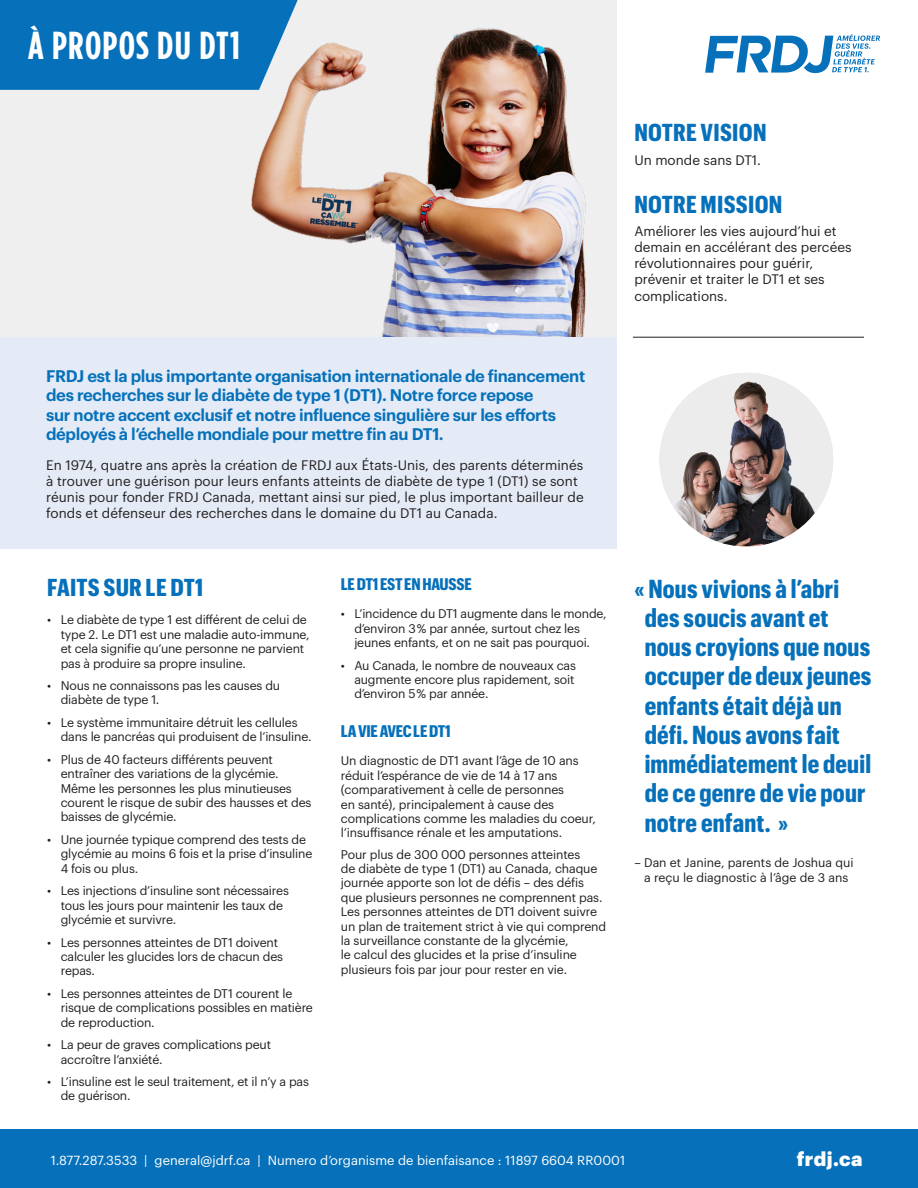
<style>
.page{position:relative;width:918px;height:1188px;background:#fff}
.page>*{position:absolute;margin:0;border:0;box-sizing:border-box;transform-origin:0 0}
.t1{font:700 39px "Gotham Condensed";letter-spacing:.03em;color:#fff}
.t2{font:700 25.5px/29.2px "Graphik Cond";letter-spacing:.01em;color:#0671ba}
.t3{font:700 24px "Graphik Cond";letter-spacing:.01em;color:#0671ba}
.t4{font:900 19.5px "Graphik";letter-spacing:.025em;color:#fff}
.t5{font:600 16.5px/19.5px "Graphik";letter-spacing:-.02em;color:#0671ba}
.t6{font:700 16.5px "Graphik Cond";letter-spacing:-.015em;color:#0671ba}
.t7{font:13.5px/16.2px "Graphik";letter-spacing:.005em;color:#231f20}
.t8{font:12.9px "Graphik";letter-spacing:.005em;color:#fff}
.t9{font:12.3px/14.4px "Graphik";letter-spacing:-.015em;color:#231f20}
</style>
<div class="page">
<div style="left:0;top:1130px;width:918px;height:58px;background:#0671ba"></div>
<div style="left:0;top:0;width:617px;height:337px;background:#efefef"></div>
<img style="left:251px;top:28px;width:334px;height:309px">
<div style="left:0;top:337px;width:617px;height:212px;background:#e4ebf6"></div>
<svg style="left:0;top:0;width:298px;height:90px;background:#1578bd"></svg>
<hr style="left:633px;top:337px;width:231px;height:1px;background:#231f20">
<img style="left:659px;top:373px;width:174px;height:174px;border-radius:87px">
<svg style="left:705px;top:34px;width:175px;height:39px"></svg>
<p class="t1" style="left:28px;top:22px;width:213px">À PROPOS DU DT1</p>
<p class="t5" style="left:46px;top:364px;width:541px">FRDJ est la plus importante organisation internationale de financement des recherches sur le diabète de type 1 (DT1). Notre force repose<br>sur notre accent exclusif et notre influence singulière sur les efforts déployés à l’échelle mondiale pour mettre fin au DT1.</p>
<p class="t7" style="left:46px;top:456px;width:539px">En 1974, quatre ans après la création de FRDJ aux États-Unis, des parents déterminés à trouver une guérison pour leurs enfants atteints de diabète de type 1 (DT1) se sont réunis pour fonder FRDJ Canada, mettant ainsi sur pied, le plus important bailleur de fonds et défenseur des recherches dans le domaine du DT1 au Canada.</p>
<p class="t3" style="left:47px;top:570px;width:158px">FAITS SUR LE DT1</p>
<p class="t9" style="left:61px;top:612px;width:251px;text-indent:-14px">• Le diabète de type 1 est différent de celui de type 2. Le DT1 est une maladie auto-immune, et cela signifie qu’une personne ne parvient pas à produire sa propre insuline.</p>
<p class="t9" style="left:61px;top:677px;width:221px;text-indent:-14px">• Nous ne connaissons pas les causes du diabète de type 1.</p>
<p class="t9" style="left:61px;top:714px;width:252px;text-indent:-14px">• Le système immunitaire détruit les cellules dans le pancréas qui produisent de l’insuline.</p>
<p class="t9" style="left:61px;top:751px;width:252px;text-indent:-14px">• Plus de 40 facteurs différents peuvent entraîner des variations de la glycémie.<br>Même les personnes les plus minutieuses courent le risque de subir des hausses et des baisses de glycémie.</p>
<p class="t9" style="left:61px;top:831px;width:253px;text-indent:-14px">• Une journée typique comprend des tests de glycémie au moins 6 fois et la prise d’insuline<br>4 fois ou plus.</p>
<p class="t9" style="left:61px;top:883px;width:230px;text-indent:-14px">• Les injections d’insuline sont nécessaires tous les jours pour maintenir les taux de glycémie et survivre.</p>
<p class="t9" style="left:61px;top:934px;width:224px;text-indent:-14px">• Les personnes atteintes de DT1 doivent calculer les glucides lors de chacun des repas.</p>
<p class="t9" style="left:61px;top:985px;width:254px;text-indent:-14px">• Les personnes atteintes de DT1 courent le risque de complications possibles en matière de reproduction.</p>
<p class="t9" style="left:61px;top:1036px;width:212px;text-indent:-14px">• La peur de graves complications peut accroître l’anxiété.</p>
<p class="t9" style="left:61px;top:1073px;width:250px;text-indent:-14px">• L’insuline est le seul traitement, et il n’y a pas de guérison.</p>
<p class="t6" style="left:341px;top:572px;width:132px">LE DT1 EST EN HAUSSE</p>
<p class="t9" style="left:354px;top:606px;width:254px;text-indent:-14px">• L’incidence du DT1 augmente dans le monde, d’environ 3 % par année, surtout chez les jeunes enfants, et on ne sait pas pourquoi.</p>
<p class="t9" style="left:354px;top:657px;width:223px;text-align:justify;text-indent:-14px">• Au Canada, le nombre de nouveaux cas augmente encore plus rapidement, soit d’environ 5 % par année.</p>
<p class="t6" style="left:341px;top:720px;width:111px">LA VIE AVEC LE DT1</p>
<p class="t9" style="left:341px;top:753px;width:257px">Un diagnostic de DT1 avant l’âge de 10 ans réduit l’espérance de vie de 14 à 17 ans (comparativement à celle de personnes<br>en santé), principalement à cause des complications comme les maladies du coeur, l’insuffisance rénale et les amputations.</p>
<p class="t9" style="left:341px;top:846px;width:267px">Pour plus de 300 000 personnes atteintes<br>de diabète de type 1 (DT1) au Canada, chaque journée apporte son lot de défis – des défis que plusieurs personnes ne comprennent pas.<br>Les personnes atteintes de DT1 doivent suivre un plan de traitement strict à vie qui comprend la surveillance constante de la glycémie,<br>le calcul des glucides et la prise d’insuline plusieurs fois par jour pour rester en vie.</p>
<p class="t3" style="left:634px;top:115px;width:134px">NOTRE VISION</p>
<p class="t7" style="left:634px;top:151px;width:128px">Un monde sans DT1.</p>
<p class="t3" style="left:634px;top:187px;width:149px">NOTRE MISSION</p>
<p class="t7" style="left:634px;top:222px;width:219px">Améliorer les vies aujourd’hui et demain en accélérant des percées révolutionnaires pour guérir, prévenir et traiter le DT1 et ses complications.</p>
<p class="t2" style="left:645px;top:572px;width:228px;text-indent:-10px">« Nous vivions à l’abri des soucis avant et nous croyions que nous occuper de deux jeunes enfants était déjà un défi. Nous avons fait immédiatement le deuil de ce genre de vie pour notre enfant. »</p>
<p class="t9" style="left:634px;top:854px;width:221px;line-height:15px;text-align:center">– Dan et Janine, parents de Joshua qui a reçu le diagnostic à l’âge de 3 ans</p>
<p class="t8" style="left:51px;top:1150px;width:576px">1.877.287.3533 | general@jdrf.ca | Numero d’organisme de bienfaisance : 11897 6604 RR0001</p>
<p class="t4" style="left:797px;top:1144px;width:67px">frdj.ca</p>
</div>
